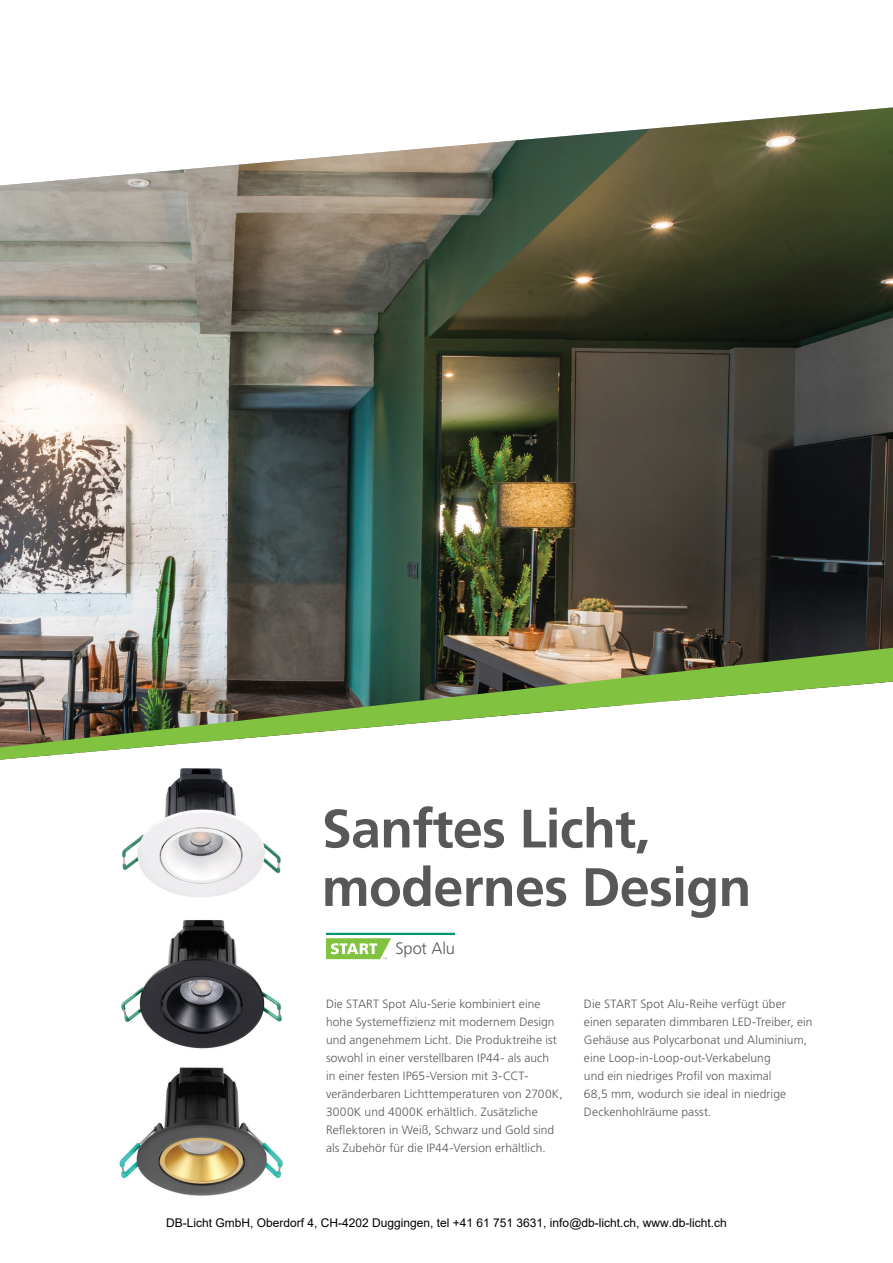
<style>
.page{position:relative;width:893px;height:1263px;background:#fff}
.page>*{position:absolute;margin:0;border:0;box-sizing:border-box;transform-origin:0 0}
.Opening_page_header{font:700 54px/58.5px "Frutiger LT Std";letter-spacing:-.015em;color:#57585a}
.Product_name_page_1{font:300 16.5px "Frutiger LT Std";letter-spacing:-.01em;color:#57585a}
.Introduction_text{font:300 12px/18px "Frutiger LT Std";letter-spacing:.005em;color:#57585a}
.t1{font:12px "Arial";color:#000}
</style>
<div class="page">
<img style="left:0;top:107px;width:893px;height:541px">
<img style="left:0;top:648px;width:893px;height:112px">
<hr style="left:326px;top:933px;width:129px;height:2px;background:#009472">
<svg style="left:326px;top:938px;width:65px;height:21px"></svg>
<img style="left:119px;top:1067px;width:164px;height:129px">
<img style="left:121px;top:920px;width:161px;height:129px">
<img style="left:122px;top:768px;width:159px;height:129px">
<p class="Opening_page_header" style="left:322px;top:800px;width:431px">Sanftes Licht, modernes Design</p>
<p class="Product_name_page_1" style="left:395px;top:939px;width:61px">Spot Alu</p>
<p class="Introduction_text" style="left:326px;top:995px;width:238px">Die START Spot Alu-Serie kombiniert eine hohe Systemeffizienz mit modernem Design und angenehmem Licht. Die Produktreihe ist sowohl in einer verstellbaren IP44- als auch<br>in einer festen IP65-Version mit 3-CCT&shy;veränderbaren Lichttemperaturen von 2700K, 3000K und 4000K erhältlich. Zusätzliche Reflektoren in Weiß, Schwarz und Gold sind als Zubehör für die IP44-Version erhältlich.</p>
<p class="Introduction_text" style="left:584px;top:995px;width:230px">Die START Spot Alu-Reihe verfügt über einen separaten dimmbaren LED-Treiber, ein Gehäuse aus Polycarbonat und Aluminium, eine Loop-in-Loop-out-Verkabelung<br>und ein niedriges Profil von maximal<br>68,5 mm, wodurch sie ideal in niedrige Deckenhohlräume passt.</p>
<p class="t1" style="left:166px;top:1214px;width:562px">DB-Licht GmbH, Oberdorf 4, CH-4202 Duggingen, tel +41 61 751 3631, info@db-licht.ch, www.db-licht.ch</p>
</div>
